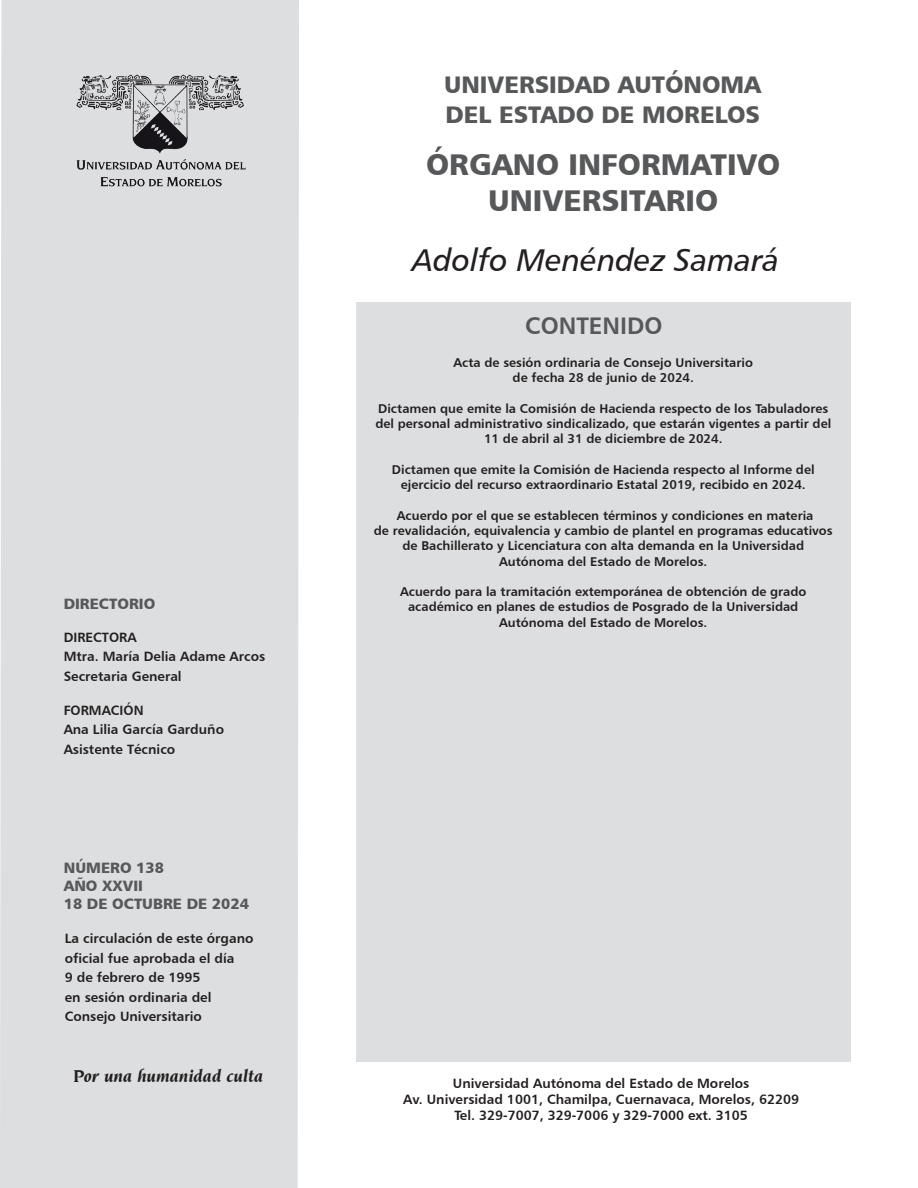
<style>
.page{position:relative;width:918px;height:1188px;background:#fff}
.page>*{position:absolute;margin:0;border:0;box-sizing:border-box;transform-origin:0 0}
.t1{font:31.5px "Humanist 777 BT Italic B";color:#231f20}
.t2{font:30px/36px "Humanist 777 BT Black B";color:#57585a;text-align:center}
.t3{font:24px/30px "Humanist 777 BT Black B";color:#57585a}
.t4{font:24px "Humanist 777 BT Bold B";color:#57585a}
.t5{font:italic 700 18px "Novarese IT Cby BT";color:#231f20}
.t6{font:15px/18px "Humanist 777 BT Black B";color:#57585a}
.t7{font:13.5px/19.5px "Humanist 777 BT Bold B";color:#231f20}
.t8{font:12.75px/15.3px "Humanist 777 BT Bold B";color:#231f20;text-align:center}
</style>
<div class="page">
<div style="left:0;top:0;width:299px;height:1188px;background:#dddee0"></div>
<div style="left:356px;top:302px;width:494px;height:760px;background:#dddee0"></div>
<img style="left:77px;top:75px;width:169px;height:111px">
<p class="t6" style="left:64px;top:594px;width:93px">DIRECTORIO</p>
<p class="t7" style="left:64px;top:627px;width:203px">DIRECTORA<br>Mtra. María Delia Adame Arcos<br>Secretaria General</p>
<p class="t7" style="left:64px;top:700px;width:162px">FORMACIÓN<br>Ana Lilia García Garduño<br>Asistente Técnico</p>
<p class="t6" style="left:64px;top:858px;width:187px">NÚMERO 138<br>AÑO XXVII<br>18 DE OCTUBRE DE 2024</p>
<p class="t7" style="left:65px;top:929px;width:190px">La circulación de este órgano oficial fue aprobada el día<br>9 de febrero de 1995<br>en sesión ordinaria del<br>Consejo Universitario</p>
<h3 class="t5" style="left:74px;top:1065px;width:191px">Por una humanidad culta</h3>
<h3 class="t3" style="left:444px;top:69px;width:318px">UNIVERSIDAD AUTÓNOMA<br>DEL ESTADO DE MORELOS</h3>
<h2 class="t2" style="left:426px;top:145px;width:356px">ÓRGANO INFORMATIVO<br>UNIVERSITARIO</h2>
<h1 class="t1" style="left:412px;top:240px;width:369px">Adolfo Menéndez Samará</h1>
<h3 class="t4" style="left:525px;top:311px;width:139px">CONTENIDO</h3>
<p class="t8" style="left:454px;top:354px;width:301px">Acta de sesión ordinaria de Consejo Universitario de fecha 28 de junio de 2024.</p>
<p class="t8" style="left:375px;top:400px;width:457px">Dictamen que emite la Comisión de Hacienda respecto de los Tabuladores del personal administrativo sindicalizado, que estarán vigentes a partir del<br>11 de abril al 31 de diciembre de 2024.</p>
<p class="t8" style="left:392px;top:461px;width:424px">Dictamen que emite la Comisión de Hacienda respecto al Informe del ejercicio del recurso extraordinario Estatal 2019, recibido en 2024.</p>
<p class="t8" style="left:374px;top:507px;width:460px">Acuerdo por el que se establecen términos y condiciones en materia<br>de revalidación, equivalencia y cambio de plantel en programas educativos de Bachillerato y Licenciatura con alta demanda en la Universidad Autónoma del Estado de Morelos.</p>
<p class="t8" style="left:400px;top:584px;width:408px">Acuerdo para la tramitación extemporánea de obtención de grado académico en planes de estudios de Posgrado de la Universidad<br>Autónoma del Estado de Morelos.</p>
<p class="t7" style="left:403px;top:1075px;width:397px;line-height:16.2px;text-align:center">Universidad Autónoma del Estado de Morelos<br>Av. Universidad 1001, Chamilpa, Cuernavaca, Morelos, 62209<br>Tel. 329-7007, 329-7006 y 329-7000 ext. 3105</p>
</div>
